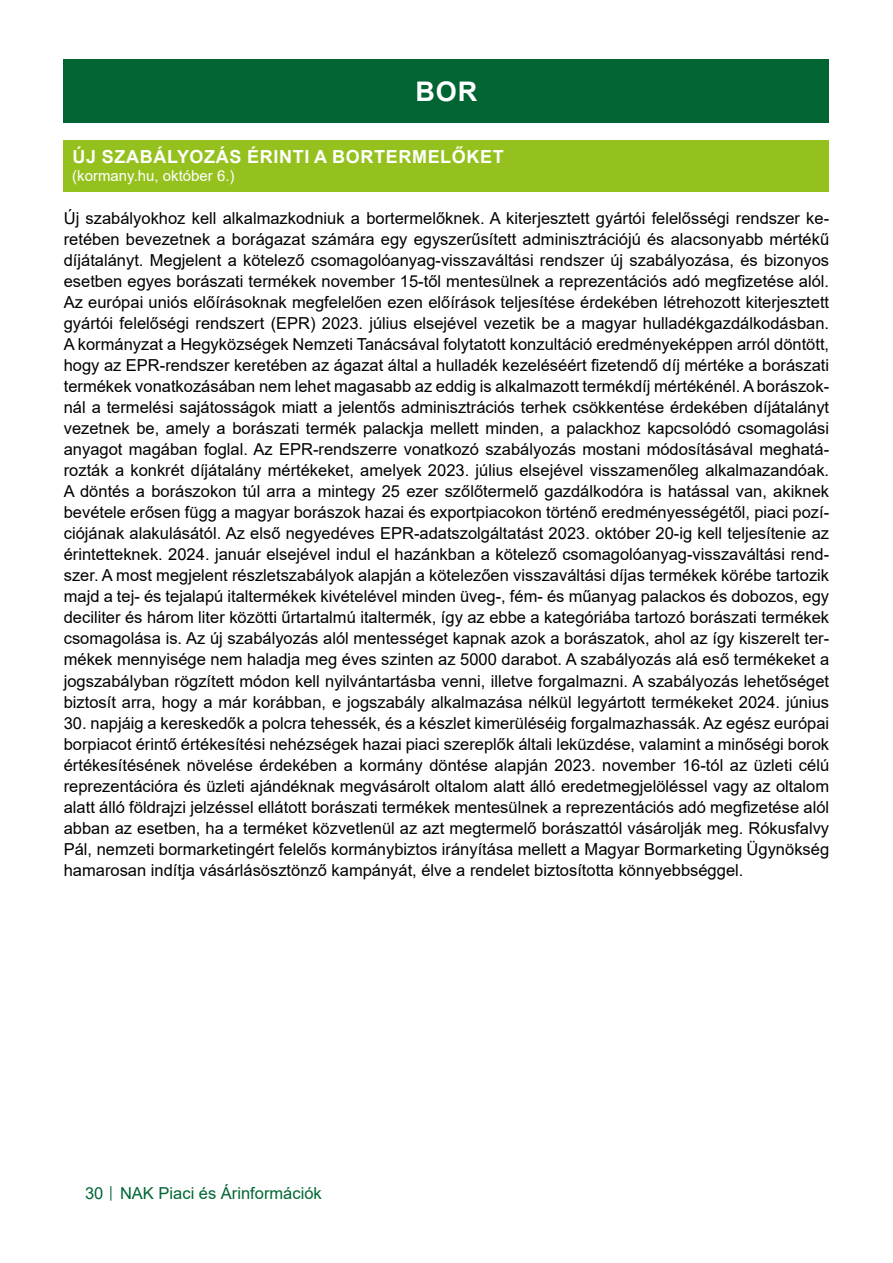
<style>
.page{position:relative;width:893px;height:1263px;background:#fff}
.page>*{position:absolute;margin:0;border:0;box-sizing:border-box;transform-origin:0 0}
.t1{font:700 27px "Arial";color:#fff}
.t2{font:700 18px "Arial";letter-spacing:.035em;color:#fff}
.t3{font:16.5px/21px "Arial";color:#000;text-align:justify}
.t4{font:16.5px "Arial";color:#006533}
.t5{font:15px "Arial";color:#fff}
.s1{font-size:12px}
</style>
<div class="page">
<div style="left:64px;top:60px;width:765px;height:63px;background:#006533"></div>
<div style="left:64px;top:140px;width:765px;height:51px;background:#95c11f"></div>
<h1 class="t1" style="left:416px;top:73px;width:63px">BOR</h1>
<p class="t2" style="left:73px;top:144px;width:433px">ÚJ SZABÁLYOZÁS ÉRINTI A BORTERMELŐKET</p>
<p class="t5" style="left:72px;top:166px;width:164px">(kormany.hu, október 6.)</p>
<p class="t3" style="left:64px;top:208px;width:767px">Új szabályokhoz kell alkalmazkodniuk a bortermelőknek. A kiterjesztett gyártói felelősségi rendszer ke&shy;retében bevezetnek a borágazat számára egy egyszerűsített adminisztrációjú és alacsonyabb mértékű díjátalányt. Megjelent a kötelező csomagolóanyag-visszaváltási rendszer új szabályozása, és bizonyos esetben egyes borászati termékek november 15-től mentesülnek a reprezentációs adó megfizetése alól.<br>Az európai uniós előírásoknak megfelelően ezen előírások teljesítése érdekében létrehozott kiterjesztett gyártói felelőségi rendszert (EPR) 2023. július elsejével vezetik be a magyar hulladékgazdálkodásban.<br>A kormányzat a Hegyközségek Nemzeti Tanácsával folytatott konzultáció eredményeképpen arról döntött, hogy az EPR-rendszer keretében az ágazat által a hulladék kezeléséért fizetendő díj mértéke a borászati termékek vonatkozásában nem lehet magasabb az eddig is alkalmazott termékdíj mértékénél. A borászok&shy;nál a termelési sajátosságok miatt a jelentős adminisztrációs terhek csökkentése érdekében díjátalányt vezetnek be, amely a borászati termék palackja mellett minden, a palackhoz kapcsolódó csomagolási anyagot magában foglal. Az EPR-rendszerre vonatkozó szabályozás mostani módosításával meghatá&shy;rozták a konkrét díjátalány mértékeket, amelyek 2023. július elsejével visszamenőleg alkalmazandóak.<br>A döntés a borászokon túl arra a mintegy 25 ezer szőlőtermelő gazdálkodóra is hatással van, akiknek bevétele erősen függ a magyar borászok hazai és exportpiacokon történő eredményességétől, piaci pozí&shy;ciójának alakulásától. Az első negyedéves EPR-adatszolgáltatást 2023. október 20-ig kell teljesítenie az érintetteknek. 2024. január elsejével indul el hazánkban a kötelező csomagolóanyag-visszaváltási rend&shy;szer. A most megjelent részletszabályok alapján a kötelezően visszaváltási díjas termékek körébe tartozik majd a tej- és tejalapú italtermékek kivételével minden üveg-, fém- és műanyag palackos és dobozos, egy deciliter és három liter közötti űrtartalmú italtermék, így az ebbe a kategóriába tartozó borászati termékek csomagolása is. Az új szabályozás alól mentességet kapnak azok a borászatok, ahol az így kiszerelt ter&shy;mékek mennyisége nem haladja meg éves szinten az 5000 darabot. A szabályozás alá eső termékeket a jogszabályban rögzített módon kell nyilvántartásba venni, illetve forgalmazni. A szabályozás lehetőséget biztosít arra, hogy a már korábban, e jogszabály alkalmazása nélkül legyártott termékeket 2024. június</p>
<p class="t3" style="left:64px;top:712px;width:767px">30. napjáig a kereskedők a polcra tehessék, és a készlet kimerüléséig forgalmazhassák. Az egész európai borpiacot érintő értékesítési nehézségek hazai piaci szereplők általi leküzdése, valamint a minőségi borok értékesítésének növelése érdekében a kormány döntése alapján 2023. november 16-tól az üzleti célú reprezentációra és üzleti ajándéknak megvásárolt oltalom alatt álló eredetmegjelöléssel vagy az oltalom alatt álló földrajzi jelzéssel ellátott borászati termékek mentesülnek a reprezentációs adó megfizetése alól abban az esetben, ha a terméket közvetlenül az azt megtermelő borászattól vásárolják meg. Rókusfalvy Pál, nemzeti bormarketingért felelős kormánybiztos irányítása mellett a Magyar Bormarketing Ügynökség hamarosan indítja vásárlásösztönző kampányát, élve a rendelet biztosította könnyebbséggel.</p>
<p class="t4" style="left:85px;top:1182px;width:238px">30 <span class="s1">│</span> NAK Piaci és Árinformációk</p>
</div>
